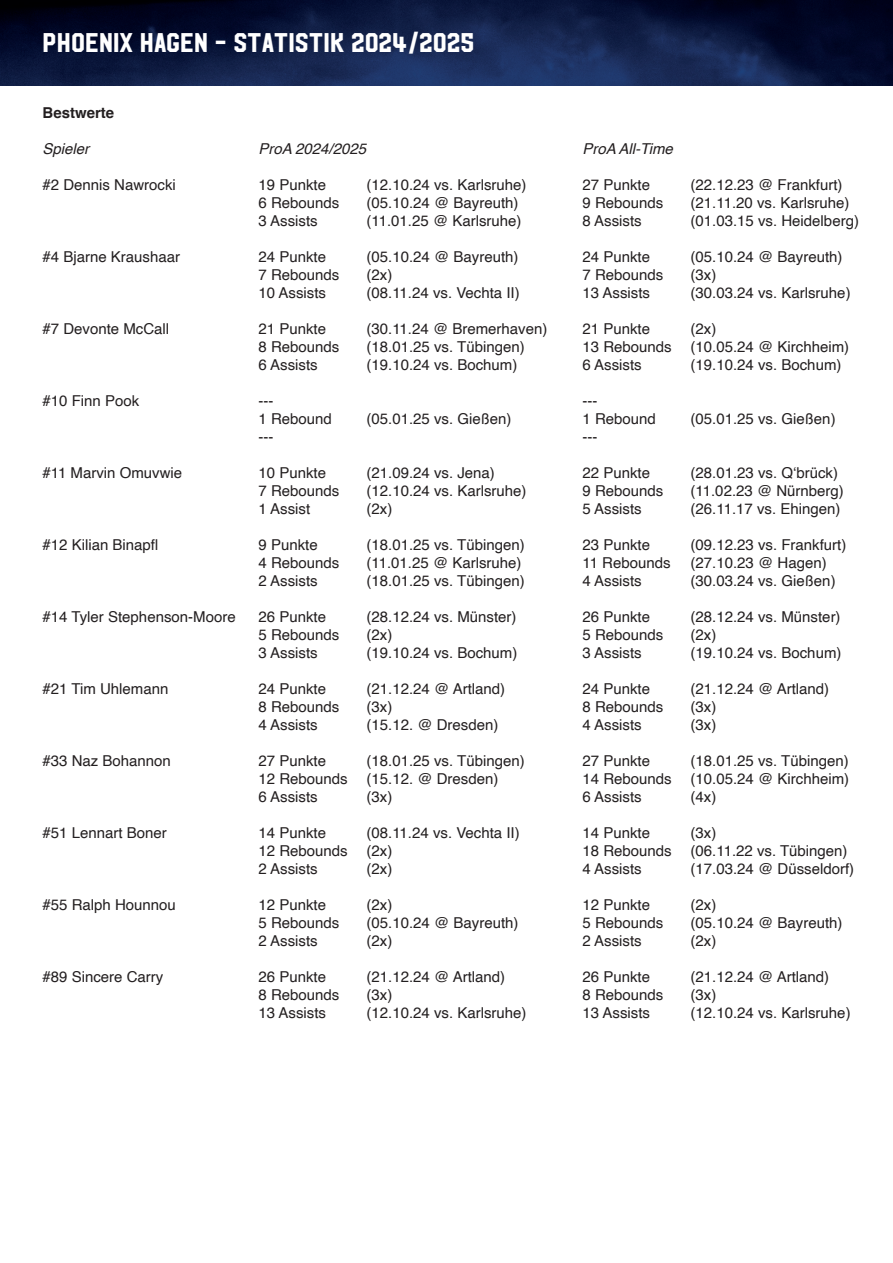
<style>
.page{position:relative;width:893px;height:1263px;background:#fff}
.page>*{position:absolute;margin:0;border:0;box-sizing:border-box;transform-origin:0 0}
.t1{font:27px "Phoenix Hudson NY";color:#fff}
.t2{font:15px "Helvetica";color:#231f20}
.t3{font:italic 15px "Helvetica";color:#231f20}
.t4{font:700 15px "Helvetica";color:#231f20}
</style>
<div class="page">
<img style="left:0;top:0;width:893px;height:85px">
<h1 class="t1" style="left:43px;top:25px;width:433px">PHOENIX HAGEN - STATISTIK 2024/2025</h1>
<p class="t4" style="left:43px;top:103px;width:73px">Bestwerte</p>
<p class="t3" style="left:43px;top:136px;width:48px">Spieler</p>
<p class="t3" style="left:259px;top:136px;width:109px">ProA 2024/2025</p>
<p class="t3" style="left:583px;top:136px;width:92px">ProA All-Time</p>
<p class="t2" style="left:43px;top:173px;width:135px">#2 Dennis Nawrocki</p>
<p class="t2" style="left:259px;top:173px;width:69px">19 Punkte</p>
<p class="t2" style="left:367px;top:173px;width:162px">(12.10.24 vs. Karlsruhe)</p>
<p class="t2" style="left:583px;top:173px;width:69px">27 Punkte</p>
<p class="t2" style="left:691px;top:173px;width:153px">(22.12.23 @ Frankfurt)</p>
<p class="t2" style="left:259px;top:191px;width:82px">6 Rebounds</p>
<p class="t2" style="left:367px;top:191px;width:153px">(05.10.24 @ Bayreuth)</p>
<p class="t2" style="left:583px;top:191px;width:82px">9 Rebounds</p>
<p class="t2" style="left:691px;top:191px;width:160px">(21.11.20 vs. Karlsruhe)</p>
<p class="t2" style="left:259px;top:209px;width:61px">3 Assists</p>
<p class="t2" style="left:367px;top:209px;width:157px">(11.01.25 @ Karlsruhe)</p>
<p class="t2" style="left:583px;top:209px;width:61px">8 Assists</p>
<p class="t2" style="left:691px;top:209px;width:170px">(01.03.15 vs. Heidelberg)</p>
<p class="t2" style="left:43px;top:245px;width:139px">#4 Bjarne Kraushaar</p>
<p class="t2" style="left:259px;top:245px;width:69px">24 Punkte</p>
<p class="t2" style="left:367px;top:245px;width:153px">(05.10.24 @ Bayreuth)</p>
<p class="t2" style="left:583px;top:245px;width:69px">24 Punkte</p>
<p class="t2" style="left:691px;top:245px;width:153px">(05.10.24 @ Bayreuth)</p>
<p class="t2" style="left:259px;top:263px;width:82px">7 Rebounds</p>
<p class="t2" style="left:367px;top:263px;width:27px">(2x)</p>
<p class="t2" style="left:583px;top:263px;width:82px">7 Rebounds</p>
<p class="t2" style="left:691px;top:263px;width:27px">(3x)</p>
<p class="t2" style="left:259px;top:281px;width:69px">10 Assists</p>
<p class="t2" style="left:367px;top:281px;width:155px">(08.11.24 vs. Vechta II)</p>
<p class="t2" style="left:583px;top:281px;width:69px">13 Assists</p>
<p class="t2" style="left:691px;top:281px;width:162px">(30.03.24 vs. Karlsruhe)</p>
<p class="t2" style="left:43px;top:317px;width:128px">#7 Devonte McCall</p>
<p class="t2" style="left:259px;top:317px;width:69px">21 Punkte</p>
<p class="t2" style="left:367px;top:317px;width:182px">(30.11.24 @ Bremerhaven)</p>
<p class="t2" style="left:583px;top:317px;width:69px">21 Punkte</p>
<p class="t2" style="left:691px;top:317px;width:27px">(2x)</p>
<p class="t2" style="left:259px;top:335px;width:82px">8 Rebounds</p>
<p class="t2" style="left:367px;top:335px;width:160px">(18.01.25 vs. Tübingen)</p>
<p class="t2" style="left:583px;top:335px;width:91px">13 Rebounds</p>
<p class="t2" style="left:691px;top:335px;width:160px">(10.05.24 @ Kirchheim)</p>
<p class="t2" style="left:259px;top:353px;width:61px">6 Assists</p>
<p class="t2" style="left:367px;top:353px;width:152px">(19.10.24 vs. Bochum)</p>
<p class="t2" style="left:583px;top:353px;width:61px">6 Assists</p>
<p class="t2" style="left:691px;top:353px;width:152px">(19.10.24 vs. Bochum)</p>
<p class="t2" style="left:43px;top:389px;width:98px">#10 Finn Pook</p>
<p class="t2" style="left:259px;top:389px;width:16px">---</p>
<p class="t2" style="left:583px;top:389px;width:16px">---</p>
<p class="t2" style="left:259px;top:407px;width:75px">1 Rebound</p>
<p class="t2" style="left:367px;top:407px;width:147px">(05.01.25 vs. Gießen)</p>
<p class="t2" style="left:583px;top:407px;width:75px">1 Rebound</p>
<p class="t2" style="left:691px;top:407px;width:147px">(05.01.25 vs. Gießen)</p>
<p class="t2" style="left:259px;top:425px;width:16px">---</p>
<p class="t2" style="left:583px;top:425px;width:16px">---</p>
<p class="t2" style="left:43px;top:461px;width:141px">#11 Marvin Omuvwie</p>
<p class="t2" style="left:259px;top:461px;width:69px">10 Punkte</p>
<p class="t2" style="left:367px;top:461px;width:130px">(21.09.24 vs. Jena)</p>
<p class="t2" style="left:583px;top:461px;width:69px">22 Punkte</p>
<p class="t2" style="left:691px;top:461px;width:149px">(28.01.23 vs. Q‘brück)</p>
<p class="t2" style="left:259px;top:479px;width:82px">7 Rebounds</p>
<p class="t2" style="left:367px;top:479px;width:162px">(12.10.24 vs. Karlsruhe)</p>
<p class="t2" style="left:583px;top:479px;width:82px">9 Rebounds</p>
<p class="t2" style="left:691px;top:479px;width:155px">(11.02.23 @ Nürnberg)</p>
<p class="t2" style="left:259px;top:497px;width:53px">1 Assist</p>
<p class="t2" style="left:367px;top:497px;width:27px">(2x)</p>
<p class="t2" style="left:583px;top:497px;width:61px">5 Assists</p>
<p class="t2" style="left:691px;top:497px;width:151px">(26.11.17 vs. Ehingen)</p>
<p class="t2" style="left:43px;top:533px;width:117px">#12 Kilian Binapfl</p>
<p class="t2" style="left:259px;top:533px;width:61px">9 Punkte</p>
<p class="t2" style="left:367px;top:533px;width:160px">(18.01.25 vs. Tübingen)</p>
<p class="t2" style="left:583px;top:533px;width:69px">23 Punkte</p>
<p class="t2" style="left:691px;top:533px;width:157px">(09.12.23 vs. Frankfurt)</p>
<p class="t2" style="left:259px;top:551px;width:82px">4 Rebounds</p>
<p class="t2" style="left:367px;top:551px;width:157px">(11.01.25 @ Karlsruhe)</p>
<p class="t2" style="left:583px;top:551px;width:90px">11 Rebounds</p>
<p class="t2" style="left:691px;top:551px;width:138px">(27.10.23 @ Hagen)</p>
<p class="t2" style="left:259px;top:569px;width:61px">2 Assists</p>
<p class="t2" style="left:367px;top:569px;width:160px">(18.01.25 vs. Tübingen)</p>
<p class="t2" style="left:583px;top:569px;width:61px">4 Assists</p>
<p class="t2" style="left:691px;top:569px;width:147px">(30.03.24 vs. Gießen)</p>
<p class="t2" style="left:43px;top:605px;width:195px">#14 Tyler Stephenson-Moore</p>
<p class="t2" style="left:259px;top:605px;width:69px">26 Punkte</p>
<p class="t2" style="left:367px;top:605px;width:152px">(28.12.24 vs. Münster)</p>
<p class="t2" style="left:583px;top:605px;width:69px">26 Punkte</p>
<p class="t2" style="left:691px;top:605px;width:152px">(28.12.24 vs. Münster)</p>
<p class="t2" style="left:259px;top:623px;width:82px">5 Rebounds</p>
<p class="t2" style="left:367px;top:623px;width:27px">(2x)</p>
<p class="t2" style="left:583px;top:623px;width:82px">5 Rebounds</p>
<p class="t2" style="left:691px;top:623px;width:27px">(2x)</p>
<p class="t2" style="left:259px;top:641px;width:61px">3 Assists</p>
<p class="t2" style="left:367px;top:641px;width:152px">(19.10.24 vs. Bochum)</p>
<p class="t2" style="left:583px;top:641px;width:61px">3 Assists</p>
<p class="t2" style="left:691px;top:641px;width:152px">(19.10.24 vs. Bochum)</p>
<p class="t2" style="left:43px;top:677px;width:127px">#21 Tim Uhlemann</p>
<p class="t2" style="left:259px;top:677px;width:69px">24 Punkte</p>
<p class="t2" style="left:367px;top:677px;width:140px">(21.12.24 @ Artland)</p>
<p class="t2" style="left:583px;top:677px;width:69px">24 Punkte</p>
<p class="t2" style="left:691px;top:677px;width:140px">(21.12.24 @ Artland)</p>
<p class="t2" style="left:259px;top:695px;width:82px">8 Rebounds</p>
<p class="t2" style="left:367px;top:695px;width:27px">(3x)</p>
<p class="t2" style="left:583px;top:695px;width:82px">8 Rebounds</p>
<p class="t2" style="left:691px;top:695px;width:27px">(3x)</p>
<p class="t2" style="left:259px;top:713px;width:61px">4 Assists</p>
<p class="t2" style="left:367px;top:713px;width:133px">(15.12. @ Dresden)</p>
<p class="t2" style="left:583px;top:713px;width:61px">4 Assists</p>
<p class="t2" style="left:691px;top:713px;width:27px">(3x)</p>
<p class="t2" style="left:43px;top:749px;width:130px">#33 Naz Bohannon</p>
<p class="t2" style="left:259px;top:749px;width:69px">27 Punkte</p>
<p class="t2" style="left:367px;top:749px;width:160px">(18.01.25 vs. Tübingen)</p>
<p class="t2" style="left:583px;top:749px;width:69px">27 Punkte</p>
<p class="t2" style="left:691px;top:749px;width:160px">(18.01.25 vs. Tübingen)</p>
<p class="t2" style="left:259px;top:767px;width:91px">12 Rebounds</p>
<p class="t2" style="left:367px;top:767px;width:133px">(15.12. @ Dresden)</p>
<p class="t2" style="left:583px;top:767px;width:91px">14 Rebounds</p>
<p class="t2" style="left:691px;top:767px;width:160px">(10.05.24 @ Kirchheim)</p>
<p class="t2" style="left:259px;top:785px;width:61px">6 Assists</p>
<p class="t2" style="left:367px;top:785px;width:27px">(3x)</p>
<p class="t2" style="left:583px;top:785px;width:61px">6 Assists</p>
<p class="t2" style="left:691px;top:785px;width:27px">(4x)</p>
<p class="t2" style="left:43px;top:821px;width:126px">#51 Lennart Boner</p>
<p class="t2" style="left:259px;top:821px;width:69px">14 Punkte</p>
<p class="t2" style="left:367px;top:821px;width:155px">(08.11.24 vs. Vechta II)</p>
<p class="t2" style="left:583px;top:821px;width:69px">14 Punkte</p>
<p class="t2" style="left:691px;top:821px;width:27px">(3x)</p>
<p class="t2" style="left:259px;top:839px;width:91px">12 Rebounds</p>
<p class="t2" style="left:367px;top:839px;width:27px">(2x)</p>
<p class="t2" style="left:583px;top:839px;width:91px">18 Rebounds</p>
<p class="t2" style="left:691px;top:839px;width:159px">(06.11.22 vs. Tübingen)</p>
<p class="t2" style="left:259px;top:857px;width:61px">2 Assists</p>
<p class="t2" style="left:367px;top:857px;width:27px">(2x)</p>
<p class="t2" style="left:583px;top:857px;width:61px">4 Assists</p>
<p class="t2" style="left:691px;top:857px;width:165px">(17.03.24 @ Düsseldorf)</p>
<p class="t2" style="left:43px;top:893px;width:135px">#55 Ralph Hounnou</p>
<p class="t2" style="left:259px;top:893px;width:69px">12 Punkte</p>
<p class="t2" style="left:367px;top:893px;width:27px">(2x)</p>
<p class="t2" style="left:583px;top:893px;width:69px">12 Punkte</p>
<p class="t2" style="left:691px;top:893px;width:27px">(2x)</p>
<p class="t2" style="left:259px;top:911px;width:82px">5 Rebounds</p>
<p class="t2" style="left:367px;top:911px;width:153px">(05.10.24 @ Bayreuth)</p>
<p class="t2" style="left:583px;top:911px;width:82px">5 Rebounds</p>
<p class="t2" style="left:691px;top:911px;width:153px">(05.10.24 @ Bayreuth)</p>
<p class="t2" style="left:259px;top:929px;width:61px">2 Assists</p>
<p class="t2" style="left:367px;top:929px;width:27px">(2x)</p>
<p class="t2" style="left:583px;top:929px;width:61px">2 Assists</p>
<p class="t2" style="left:691px;top:929px;width:27px">(2x)</p>
<p class="t2" style="left:43px;top:965px;width:122px">#89 Sincere Carry</p>
<p class="t2" style="left:259px;top:965px;width:69px">26 Punkte</p>
<p class="t2" style="left:367px;top:965px;width:140px">(21.12.24 @ Artland)</p>
<p class="t2" style="left:583px;top:965px;width:69px">26 Punkte</p>
<p class="t2" style="left:691px;top:965px;width:140px">(21.12.24 @ Artland)</p>
<p class="t2" style="left:259px;top:983px;width:82px">8 Rebounds</p>
<p class="t2" style="left:367px;top:983px;width:27px">(3x)</p>
<p class="t2" style="left:583px;top:983px;width:82px">8 Rebounds</p>
<p class="t2" style="left:691px;top:983px;width:27px">(3x)</p>
<p class="t2" style="left:259px;top:1001px;width:69px">13 Assists</p>
<p class="t2" style="left:367px;top:1001px;width:162px">(12.10.24 vs. Karlsruhe)</p>
<p class="t2" style="left:583px;top:1001px;width:69px">13 Assists</p>
<p class="t2" style="left:691px;top:1001px;width:162px">(12.10.24 vs. Karlsruhe)</p>
</div>
